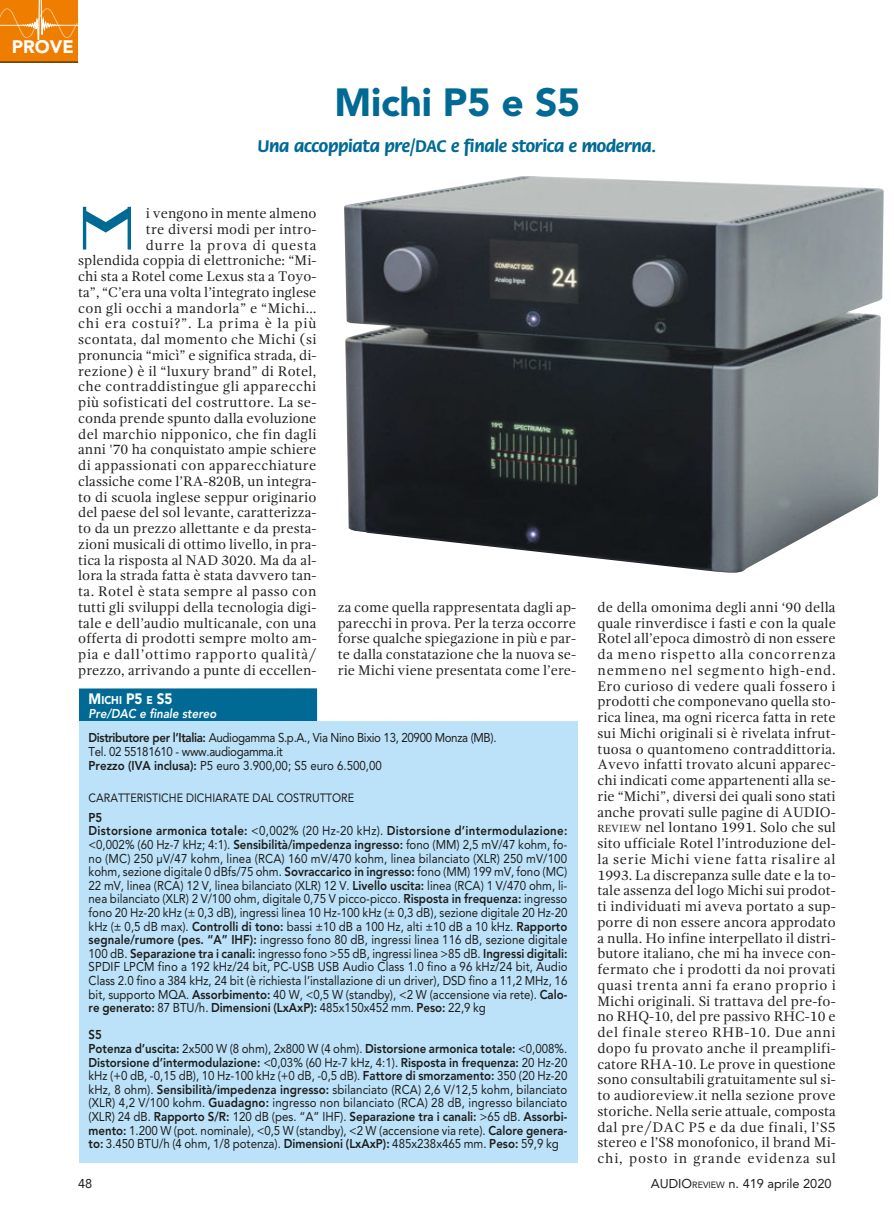
<style>
.page{position:relative;width:894px;height:1216px;background:#fff}
.page>*{position:absolute;margin:0;border:0;box-sizing:border-box;transform-origin:0 0}
.t1{font:700 67.8px "Graphite Std";color:#006a95}
.t2{font:900 39px "Avenir";letter-spacing:-.005em;color:#006a95}
.t3{font:700 18px "Flora Std";letter-spacing:-.015em;color:#006a95}
.t4{font:900 18px "Avenir";color:#fff}
.t5{font:900 15px "Avenir";color:#fff;scale:.9 1}
.t6{font:14.25px/15.8px "Gandhi Serif";color:#1d1d1b;text-align:justify}
.t7{font:12.75px/13.6px "Avenir";color:#1d1d1b;scale:.9 1}
.t8{font:12.75px/24.8px "Avenir";letter-spacing:-.03em;color:#1d1d1b;scale:.9 1}
.t9{font:12.75px "Avenir";color:#1d1d1b}
.t10{font:12px "Avenir";color:#1d1d1b;scale:.9 1}
.s1{font-size:11.25px}
.s2{font-weight:800;font-style:italic;color:#fff}
.s3{font-weight:800}
.s4{font-size:10.65px}
.s5{font-size:9px}
</style>
<div class="page">
<div style="left:0;top:0;width:78px;height:62px;background:#ef7d00"></div>
<hr style="left:0;top:62px;width:78px;height:1px;background:#1d1d1b">
<div style="left:79px;top:688px;width:238px;height:35px;background:#006a95"></div>
<div style="left:79px;top:721px;width:497px;height:442px;background:#bce2f9"></div>
<img style="left:344px;top:176px;width:539px;height:397px">
<svg style="left:0;top:0;width:78px;height:40px"></svg>
<p class="t4" style="left:12px;top:31px;width:63px">PROVE</p>
<h2 class="t2" style="left:334px;top:69px;width:247px">Michi P5 e S5</h2>
<p class="t3" style="left:257px;top:139px;width:400px">Una accoppiata pre/DAC e finale storica e moderna.</p>
<h1 class="t1" style="left:78px;top:202px;width:59px">M</h1>
<p class="t6" style="left:78px;top:207px;width:240px;text-align:right">i vengono in mente almeno<br>tre diversi modi per intro-<br>durre la prova di questa<br>splendida coppia di elettroniche: “Mi&shy;chi sta a Rotel come Lexus sta a Toyo&shy;ta”, “C’era una volta l’integrato inglese con gli occhi a mandorla” e “Michi… chi era costui?”. La prima è la più scontata, dal momento che Michi (si pronuncia “micì” e significa strada, di&shy;rezione) è il “luxury brand” di Rotel, che contraddistingue gli apparecchi più sofisticati del costruttore. La se&shy;conda prende spunto dalla evoluzione del marchio nipponico, che fin dagli anni '70 ha conquistato ampie schiere di appassionati con apparecchiature classiche come l’RA-820B, un integra&shy;to di scuola inglese seppur originario del paese del sol levante, caratterizza&shy;to da un prezzo allettante e da presta&shy;zioni musicali di ottimo livello, in pra&shy;tica la risposta al NAD 3020. Ma da al&shy;lora la strada fatta è stata davvero tan&shy;ta. Rotel è stata sempre al passo con tutti gli sviluppi della tecnologia digi&shy;tale e dell’audio multicanale, con una offerta di prodotti sempre molto am&shy;pia e dall’ottimo rapporto qualità/ prezzo, arrivando a punte di eccellen-</p>
<p class="t6" style="left:337px;top:600px;width:240px">za come quella rappresentata dagli ap&shy;parecchi in prova. Per la terza occorre forse qualche spiegazione in più e par&shy;te dalla constatazione che la nuova se&shy;rie Michi viene presentata come l’ere-</p>
<p class="t5" style="left:89px;top:686px;width:95px">M<span class="s1">ICHI</span> P5 <span class="s1">E</span> S5</p>
<p class="t8" style="left:89px;top:700px;width:454px"><span class="s2">Pre/DAC e finale stereo<br></span><span class="s3">Distributore per l’Italia:</span> Audiogamma S.p.A., Via Nino Bixio 13, 20900 Monza (MB).</p>
<p class="t8" style="left:89px;top:744px;width:327px;line-height:13.6px">Tel. 02 55181610 - www.audiogamma.it<br><span class="s3">Prezzo (IVA inclusa):</span> P5 euro 3.900,00; S5 euro 6.500,00</p>
<p class="t10" style="left:89px;top:788px;width:296px">CARATTERISTICHE DICHIARATE DAL COSTRUTTORE</p>
<p class="t7" style="left:88px;top:810px;width:533px"><span class="s3">P5<br>Distorsione armonica totale:</span> &lt;0,002% (20 Hz-20 kHz). <span class="s3">Distorsione d’intermodulazione: </span>&lt;0,002% (60 Hz-7 kHz; 4:1). <span class="s3">Sensibilità/impedenza ingresso:</span> fono (MM) 2,5 mV/47 kohm, fo&shy;no (MC) 250 µV/47 kohm, linea (RCA) 160 mV/470 kohm, linea bilanciato (XLR) 250 mV/100 kohm, sezione digitale 0 dBfs/75 ohm. <span class="s3">Sovraccarico in ingresso:</span> fono (MM) 199 mV, fono (MC)<br>22 mV, linea (RCA) 12 V, linea bilanciato (XLR) 12 V. <span class="s3">Livello uscita:</span> linea (RCA) 1 V/470 ohm, li&shy;nea bilanciato (XLR) 2 V/100 ohm, digitale 0,75 V picco-picco. <span class="s3">Risposta in frequenza:</span> ingresso fono 20 Hz-20 kHz (± 0,3 dB), ingressi linea 10 Hz-100 kHz (± 0,3 dB), sezione digitale 20 Hz-20 kHz (± 0,5 dB max). <span class="s3">Controlli di tono:</span> bassi ±10 dB a 100 Hz, alti ±10 dB a 10 kHz. <span class="s3">Rapporto segnale/rumore (pes. “A” IHF):</span> ingresso fono 80 dB, ingressi linea 116 dB, sezione digitale 100 dB. <span class="s3">Separazione tra i canali:</span> ingresso fono &gt;55 dB, ingressi linea &gt;85 dB. <span class="s3">Ingressi digitali:<br></span>SPDIF LPCM fino a 192 kHz/24 bit, PC-USB USB Audio Class 1.0 fino a 96 kHz/24 bit, Audio Class 2.0 fino a 384 kHz, 24 bit (è richiesta l’installazione di un driver), DSD fino a 11,2 MHz, 16 bit, supporto MQA. <span class="s3">Assorbimento:</span> 40 W, &lt;0,5 W (standby), &lt;2 W (accensione via rete). <span class="s3">Calo&shy;re generato:</span> 87 BTU/h. <span class="s3">Dimensioni (LxAxP):</span> 485x150x452 mm. <span class="s3">Peso:</span> 22,9 kg</p>
<p class="t7" style="left:88px;top:1027px;width:533px"><span class="s3">S5<br>Potenza d’uscita:</span> 2x500 W (8 ohm), 2x800 W (4 ohm). <span class="s3">Distorsione armonica totale:</span> &lt;0,008%.<br><span class="s3">Distorsione d’intermodulazione:</span> &lt;0,03% (60 Hz-7 kHz, 4:1). <span class="s3">Risposta in frequenza:</span> 20 Hz-20 kHz (+0 dB, -0,15 dB), 10 Hz-100 kHz (+0 dB, -0,5 dB). <span class="s3">Fattore di smorzamento:</span> 350 (20 Hz-20 kHz, 8 ohm). <span class="s3">Sensibilità/impedenza ingresso:</span> sbilanciato (RCA) 2,6 V/12,5 kohm, bilanciato (XLR) 4,2 V/100 kohm. <span class="s3">Guadagno:</span> ingresso non bilanciato (RCA) 28 dB, ingresso bilanciato (XLR) 24 dB. <span class="s3">Rapporto S/R:</span> 120 dB (pes. “A” IHF). <span class="s3">Separazione tra i canali:</span> &gt;65 dB. <span class="s3">Assorbi&shy;mento:</span> 1.200 W (pot. nominale), &lt;0,5 W (standby), &lt;2 W (accensione via rete). <span class="s3">Calore genera&shy;to:</span> 3.450 BTU/h (4 ohm, 1/8 potenza). <span class="s3">Dimensioni (LxAxP):</span> 485x238x465 mm. <span class="s3">Peso:</span> 59,9 kg</p>
<p class="t6" style="left:597px;top:600px;width:240px">de della omonima degli anni ‘90 della quale rinverdisce i fasti e con la quale Rotel all’epoca dimostrò di non essere da meno rispetto alla concorrenza nemmeno nel segmento high-end.<br>Ero curioso di vedere quali fossero i prodotti che componevano quella sto&shy;rica linea, ma ogni ricerca fatta in rete sui Michi originali si è rivelata infrut&shy;tuosa o quantomeno contraddittoria.<br>Avevo infatti trovato alcuni apparec&shy;chi indicati come appartenenti alla se&shy;rie “Michi”, diversi dei quali sono stati anche provati sulle pagine di AUDIO-<span class="s4">REVIEW</span> nel lontano 1991. Solo che sul sito ufficiale Rotel l’introduzione del&shy;la serie Michi viene fatta risalire al 1993. La discrepanza sulle date e la to&shy;tale assenza del logo Michi sui prodot&shy;ti individuati mi aveva portato a sup&shy;porre di non essere ancora approdato a nulla. Ho infine interpellato il distri&shy;butore italiano, che mi ha invece con&shy;fermato che i prodotti da noi provati quasi trenta anni fa erano proprio i Michi originali. Si trattava del pre-fo&shy;no RHQ-10, del pre passivo RHC-10 e del finale stereo RHB-10. Due anni dopo fu provato anche il preamplifi&shy;catore RHA-10. Le prove in questione sono consultabili gratuitamente sul si&shy;to audioreview.it nella sezione prove storiche. Nella serie attuale, composta dal pre/DAC P5 e da due finali, l’S5 stereo e l’S8 monofonico, il brand Mi&shy;chi, posto in grande evidenza sul</p>
<p class="t9" style="left:78px;top:1173px;width:16px">48</p>
<p class="t9" style="left:650px;top:1173px;width:182px">AUDIO<span class="s5">REVIEW</span> n. 419 aprile 2020</p>
</div>
